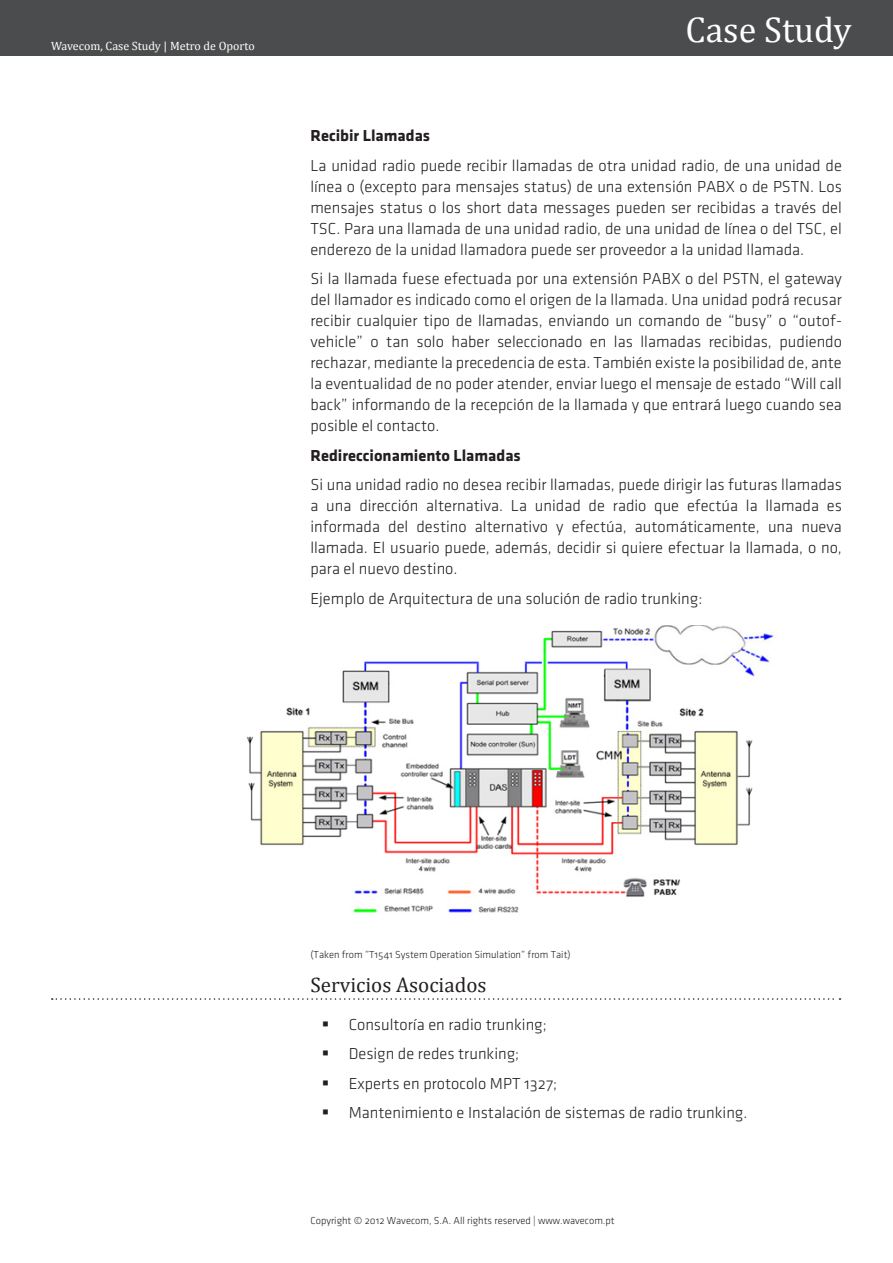
<style>
.page{position:relative;width:893px;height:1263px;background:#fff}
.page>*{position:absolute;margin:0;border:0;box-sizing:border-box;transform-origin:0 0}
.t1{font:36px "Cambria Math";color:#fff}
.Titulo{font:21px "Cambria";color:#231f20}
.enquadramento{font:16.5px/21px "Klavika Light OSF";color:#231f20;text-align:justify}
.lista_nao_ordenada{font:16.5px "Klavika Light OSF";color:#231f20}
.enquadramento-2{font:700 16.5px "Klavika";color:#231f20}
.t2{font:12px "Cambria";color:#fff}
.enquadramento-3{font:10.5px "Klavika Light OSF";color:#231f20}
</style>
<div class="page">
<div style="left:0;top:0;width:893px;height:55px;background:#4b4c4d"></div>
<svg style="left:52px;top:998px;width:788px;height:2px"></svg>
<img style="left:246px;top:625px;width:529px;height:288px">
<p class="t2" style="left:51px;top:39px;width:205px">Wavecom, Case Study | Metro de Oporto</p>
<h1 class="t1" style="left:685px;top:9px;width:168px">Case Study</h1>
<p class="enquadramento-2" style="left:310px;top:127px;width:121px">Recibir Llamadas</p>
<p class="enquadramento" style="left:310px;top:155px;width:533px">La unidad radio puede recibir llamadas de otra unidad radio, de una unidad de línea o (excepto para mensajes status) de una extensión PABX o de PSTN. Los mensajes status o los short data messages pueden ser recibidas a través del TSC. Para una llamada de una unidad radio, de una unidad de línea o del TSC, el enderezo de la unidad llamadora puede ser proveedor a la unidad llamada.</p>
<p class="enquadramento" style="left:310px;top:269px;width:533px">Si la llamada fuese efectuada por una extensión PABX o del PSTN, el gateway del llamador es indicado como el origen de la llamada. Una unidad podrá recusar recibir cualquier tipo de llamadas, enviando un comando de “busy” o “outof&shy;vehicle” o tan solo haber seleccionado en las llamadas recibidas, pudiendo rechazar, mediante la precedencia de esta. También existe la posibilidad de, ante la eventualidad de no poder atender, enviar luego el mensaje de estado “Will call back” informando de la recepción de la llamada y que entrará luego cuando sea posible el contacto.</p>
<p class="enquadramento-2" style="left:310px;top:446px;width:212px">Redireccionamiento Llamadas</p>
<p class="enquadramento" style="left:310px;top:475px;width:533px">Si una unidad radio no desea recibir llamadas, puede dirigir las futuras llamadas a una dirección alternativa. La unidad de radio que efectúa la llamada es informada del destino alternativo y efectúa, automáticamente, una nueva llamada. El usuario puede, además, decidir si quiere efectuar la llamada, o no, para el nuevo destino.</p>
<p class="enquadramento" style="left:310px;top:588px;width:393px">Ejemplo de Arquitectura de una solución de radio trunking:</p>
<p class="enquadramento-3" style="left:310px;top:949px;width:262px">(Taken from ”T1541 System Operation Simulation” from Tait)</p>
<p class="Titulo" style="left:310px;top:972px;width:178px">Servicios Asociados</p>
<p class="lista_nao_ordenada" style="left:349px;top:1016px;width:200px">Consultoría en radio trunking;</p>
<p class="lista_nao_ordenada" style="left:349px;top:1045px;width:172px">Design de redes trunking;</p>
<p class="lista_nao_ordenada" style="left:349px;top:1075px;width:210px">Experts en protocolo MPT 1327;</p>
<p class="lista_nao_ordenada" style="left:349px;top:1104px;width:400px">Mantenimiento e Instalación de sistemas de radio trunking.</p>
<p class="enquadramento-3" style="left:310px;top:1214px;width:306px">Copyright © 2012 Wavecom, S.A. All rights reserved | www.wavecom.pt</p>
</div>
